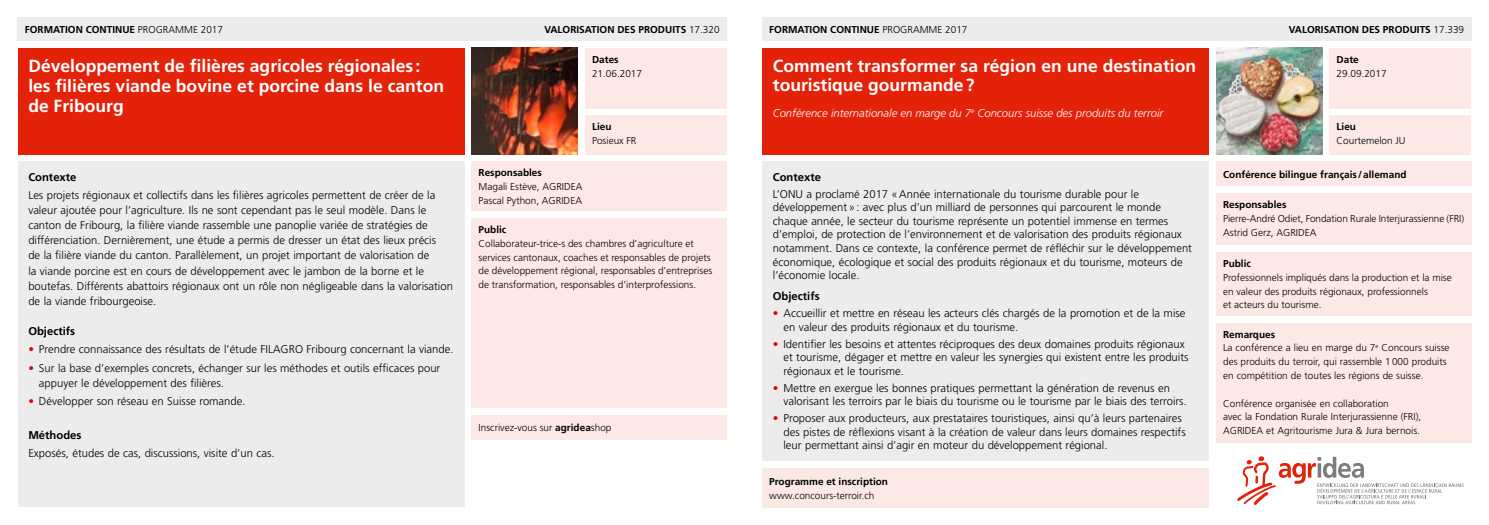
<style>
.page{position:relative;width:1489px;height:525px;background:#fff}
.page>*{position:absolute;margin:0;border:0;box-sizing:border-box;transform-origin:0 0}
.t1{font:700 17.5px/20px "Frutiger";color:#fff}
.t2{font:300 11.25px/13.5px "Frutiger";color:#000}
.t3{font:italic 300 11.25px "Frutiger";color:#fff}
.t4{font:700 11.25px "Frutiger";color:#000}
.t5{font:300 10px/13.8px "Frutiger";color:#000}
.t6{font:700 10px "Frutiger";color:#000}
.s1{font-weight:300}
.s2{color:#e3000b}
.s3{font-weight:700}
</style>
<div class="page">
<svg style="left:1237px;top:456px;width:226px;height:49px"></svg>
<div style="left:18px;top:48px;width:446px;height:106px;background:#e4220a"></div>
<div style="left:471px;top:415px;width:255px;height:24px;background:#fce9e6"></div>
<div style="left:18px;top:161px;width:446px;height:346px;background:#ececec"></div>
<div style="left:471px;top:218px;width:255px;height:189px;background:#fce9e6"></div>
<div style="left:471px;top:161px;width:255px;height:50px;background:#fce9e6"></div>
<div style="left:585px;top:115px;width:141px;height:39px;background:#fce9e6"></div>
<div style="left:585px;top:48px;width:141px;height:60px;background:#fce9e6"></div>
<img style="left:471px;top:48px;width:107px;height:106px">
<div style="left:18px;top:18px;width:708px;height:23px;background:#ececec"></div>
<div style="left:1215px;top:252px;width:255px;height:63px;background:#fce9e6"></div>
<div style="left:762px;top:18px;width:708px;height:23px;background:#ececec"></div>
<div style="left:762px;top:161px;width:446px;height:300px;background:#ececec"></div>
<div style="left:1215px;top:322px;width:255px;height:120px;background:#fce9e6"></div>
<div style="left:1215px;top:193px;width:255px;height:51px;background:#fce9e6"></div>
<div style="left:1329px;top:115px;width:141px;height:39px;background:#fce9e6"></div>
<div style="left:1329px;top:48px;width:141px;height:60px;background:#fce9e6"></div>
<img style="left:1216px;top:48px;width:106px;height:106px">
<div style="left:762px;top:48px;width:446px;height:106px;background:#e4220a"></div>
<div style="left:1215px;top:161px;width:255px;height:25px;background:#fce9e6"></div>
<div style="left:762px;top:468px;width:446px;height:39px;background:#fce9e6"></div>
<p class="t6" style="left:25px;top:23px;width:200px">FORMATION CONTINUE <span class="s1">PROGRAMME 2017</span></p>
<p class="t6" style="left:544px;top:23px;width:177px">VALORISATION DES PRODUITS <span class="s1">17.320</span></p>
<p class="t6" style="left:769px;top:23px;width:200px">FORMATION CONTINUE <span class="s1">PROGRAMME 2017</span></p>
<p class="t6" style="left:1288px;top:23px;width:177px">VALORISATION DES PRODUITS <span class="s1">17.339</span></p>
<h1 class="t1" style="left:28px;top:56px;width:417px">Développement de filières agricoles régionales : les filières viande bovine et porcine dans le canton de Fribourg</h1>
<p class="t6" style="left:592px;top:53px;width:28px">Dates</p>
<p class="t5" style="left:592px;top:66px;width:52px">21.06.2017</p>
<p class="t6" style="left:1336px;top:53px;width:24px">Date</p>
<h1 class="t1" style="left:772px;top:56px;width:424px">Comment transformer sa région en une destination</h1>
<p class="t5" style="left:1336px;top:66px;width:52px">29.09.2017</p>
<h1 class="t1" style="left:772px;top:75px;width:203px">touristique gourmande?</h1>
<p class="t3" style="left:772px;top:106px;width:392px">Conférence internationale en marge du 7<sup>e</sup> Concours suisse des produits du terroir</p>
<p class="t6" style="left:592px;top:121px;width:21px">Lieu</p>
<p class="t5" style="left:592px;top:133px;width:46px">Posieux FR</p>
<p class="t6" style="left:1336px;top:121px;width:21px">Lieu</p>
<p class="t5" style="left:1336px;top:133px;width:70px">Courtemelon JU</p>
<p class="t4" style="left:28px;top:170px;width:50px">Contexte</p>
<p class="t2" style="left:28px;top:188px;width:426px;line-height:15px">Les projets régionaux et collectifs dans les filières agricoles permettent de créer de la valeur ajoutée pour l’agriculture. Ils ne sont cependant pas le seul modèle. Dans le canton de Fribourg, la filière viande rassemble une panoplie variée de stratégies de différenciation. Dernièrement, une étude a permis de dresser un état des lieux précis<br>de la filière viande du canton. Parallèlement, un projet important de valorisation de<br>la viande porcine est en cours de développement avec le jambon de la borne et le boutefas. Différents abattoirs régionaux ont un rôle non négligeable dans la valorisation de la viande fribourgeoise.</p>
<p class="t4" style="left:28px;top:324px;width:48px">Objectifs</p>
<p class="t2" style="left:28px;top:342px;width:426px"><span class="s2">•</span> Prendre connaissance des résultats de l’étude FILAGRO Fribourg concernant la viande.</p>
<p class="t2" style="left:39px;top:360px;width:403px;line-height:15px;text-indent:-11px"><span class="s2">•</span> Sur la base d’exemples concrets, échanger sur les méthodes et outils efficaces pour appuyer le développement des filières.</p>
<p class="t2" style="left:28px;top:394px;width:219px"><span class="s2">•</span> Développer son réseau en Suisse romande.</p>
<p class="t4" style="left:28px;top:428px;width:55px">Méthodes</p>
<p class="t2" style="left:28px;top:446px;width:248px">Exposés, études de cas, discussions, visite d’un cas.</p>
<p class="t6" style="left:478px;top:167px;width:65px">Responsables</p>
<p class="t5" style="left:478px;top:179px;width:105px">Magali Estève, AGRIDEA<br>Pascal Python, AGRIDEA</p>
<p class="t6" style="left:478px;top:223px;width:29px">Public</p>
<p class="t5" style="left:478px;top:236px;width:235px">Collaborateur-trice-s des chambres d’agriculture et services cantonaux, coaches et responsables de projets de développement régional, responsables d’entreprises de transformation, responsables d’interprofessions.</p>
<p class="t5" style="left:478px;top:421px;width:134px">Inscrivez-vous sur <span class="s3">agridea</span>shop</p>
<p class="t4" style="left:772px;top:170px;width:50px">Contexte</p>
<p class="t2" style="left:772px;top:187px;width:420px">L’ONU a proclamé 2017 «Année internationale du tourisme durable pour le développement»: avec plus d’un milliard de personnes qui parcourent le monde chaque année, le secteur du tourisme représente un potentiel immense en termes d’emploi, de protection de l’environnement et de valorisation des produits régionaux notamment. Dans ce contexte, la conférence permet de réfléchir sur le développement économique, écologique et social des produits régionaux et du tourisme, moteurs de l’économie locale.</p>
<p class="t4" style="left:772px;top:289px;width:48px">Objectifs</p>
<p class="t2" style="left:783px;top:306px;width:403px;text-indent:-11px"><span class="s2">•</span> Accueillir et mettre en réseau les acteurs clés chargés de la promotion et de la mise en valeur des produits régionaux et du tourisme.</p>
<p class="t2" style="left:783px;top:337px;width:406px;text-indent:-11px"><span class="s2">•</span> Identifier les besoins et attentes réciproques des deux domaines produits régionaux et tourisme, dégager et mettre en valeur les synergies qui existent entre les produits régionaux et le tourisme.</p>
<p class="t2" style="left:783px;top:381px;width:405px;text-indent:-11px"><span class="s2">•</span> Mettre en exergue les bonnes pratiques permettant la génération de revenus en valorisant les terroirs par le biais du tourisme ou le tourisme par le biais des terroirs.</p>
<p class="t2" style="left:783px;top:411px;width:404px;text-indent:-11px"><span class="s2">•</span> Proposer aux producteurs, aux prestataires touristiques, ainsi qu’à leurs partenaires des pistes de réflexions visant à la création de valeur dans leurs domaines respectifs leur permettant ainsi d’agir en moteur du développement régional.</p>
<p class="t6" style="left:1222px;top:168px;width:185px">Conférence bilingue français /allemand</p>
<p class="t6" style="left:1222px;top:199px;width:65px">Responsables</p>
<p class="t5" style="left:1222px;top:211px;width:242px">Pierre-André Odiet, Fondation Rurale Interjurassienne (FRI)<br>Astrid Gerz, AGRIDEA</p>
<p class="t6" style="left:1222px;top:257px;width:29px">Public</p>
<p class="t5" style="left:1222px;top:270px;width:230px">Professionnels impliqués dans la production et la mise en valeur des produits régionaux, professionnels<br>et acteurs du tourisme.</p>
<p class="t5" style="left:1222px;top:327px;width:228px"><span class="s3">Remarques<br></span>La conférence a lieu en marge du 7<sup>e</sup> Concours suisse des produits du terroir, qui rassemble 1000 produits en compétition de toutes les régions de suisse.</p>
<p class="t5" style="left:1222px;top:396px;width:200px">Conférence organisée en collaboration<br>avec la Fondation Rurale Interjurassienne (FRI),<br>AGRIDEA et Agritourisme Jura &amp; Jura bernois.</p>
<p class="t6" style="left:769px;top:475px;width:120px">Programme et inscription</p>
<p class="t5" style="left:769px;top:488px;width:107px">www.concours-terroir.ch</p>
</div>
